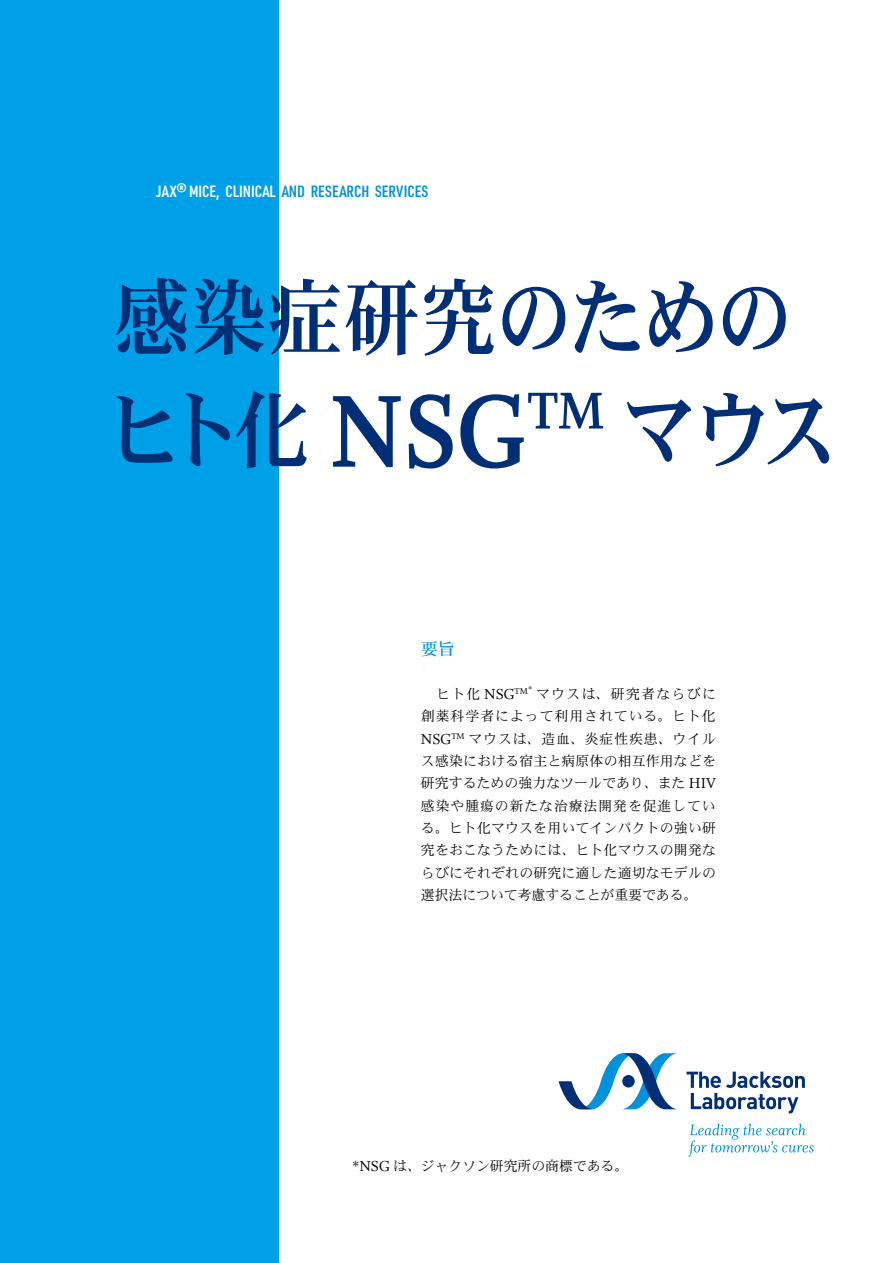
<style>
.page{position:relative;width:893px;height:1263px;background:#fff}
.page>*{position:absolute;margin:0;border:0;box-sizing:border-box;transform-origin:0 0}
.t1{font:85.05px/112.6px "Heisei Min Std W7";letter-spacing:-.04em;color:#002f75;scale:.9 1}
.t2{font:16.95px "Heisei Min Std W5";color:#0092da}
.t3{font:600 15.9px "URWDIN Cond";color:#0092da}
.t4{font:13.8px/22.4px "Heisei Min Std W3";color:#000;text-align:justify}
.s1{color:#fff}
.s2{font-family:"Whitman Bold LF";font-size:114.45px}
.s3{font-family:"Whitman Roman LF";font-size:16.35px}
</style>
<div class="page">
<div style="left:0;top:0;width:279px;height:1263px;background:#00a0e9"></div>
<svg style="left:686px;top:1072px;width:119px;height:41px"></svg>
<svg style="left:558px;top:1053px;width:119px;height:56px"></svg>
<div style="left:622px;top:1075px;width:13px;height:12px;background:#002f75;border-radius:50%"></div>
<svg style="left:688px;top:1124px;width:126px;height:33px"></svg>
<p class="t3" style="left:156px;top:180px;width:274px"><span class="s1">JAX® MICE, CLINICAL</span> AND RESEARCH SERVICES</p>
<h1 class="t1" style="left:105px;top:261px;width:816px">感染症研究のためのヒト化 <span class="s2">NSG</span><sup>TM</sup> マウス</h1>
<p class="t2" style="left:421px;top:638px;width:36px">要旨</p>
<p class="t4" style="left:421px;top:683px;width:296px">　ヒト化 <span class="s3">NSG</span><sup>TM*</sup> マウスは、研究者ならびに創薬科学者によって利用されている。ヒト化<span class="s3">NSG</span><sup>TM</sup> マウスは、造血、炎症性疾患、ウイルス感染における宿主と病原体の相互作用などを研究するための強力なツールであり、また <span class="s3">HIV</span>感染や腫瘍の新たな治療法開発を促進している。ヒト化マウスを用いてインパクトの強い研究をおこなうためには、ヒト化マウスの開発ならびにそれぞれの研究に適した適切なモデルの選択法について考慮することが重要である。</p>
<p class="t4" style="left:352px;top:1155px;width:278px"><span class="s3">*NSG</span> は、ジャクソン研究所の商標である。</p>
</div>
